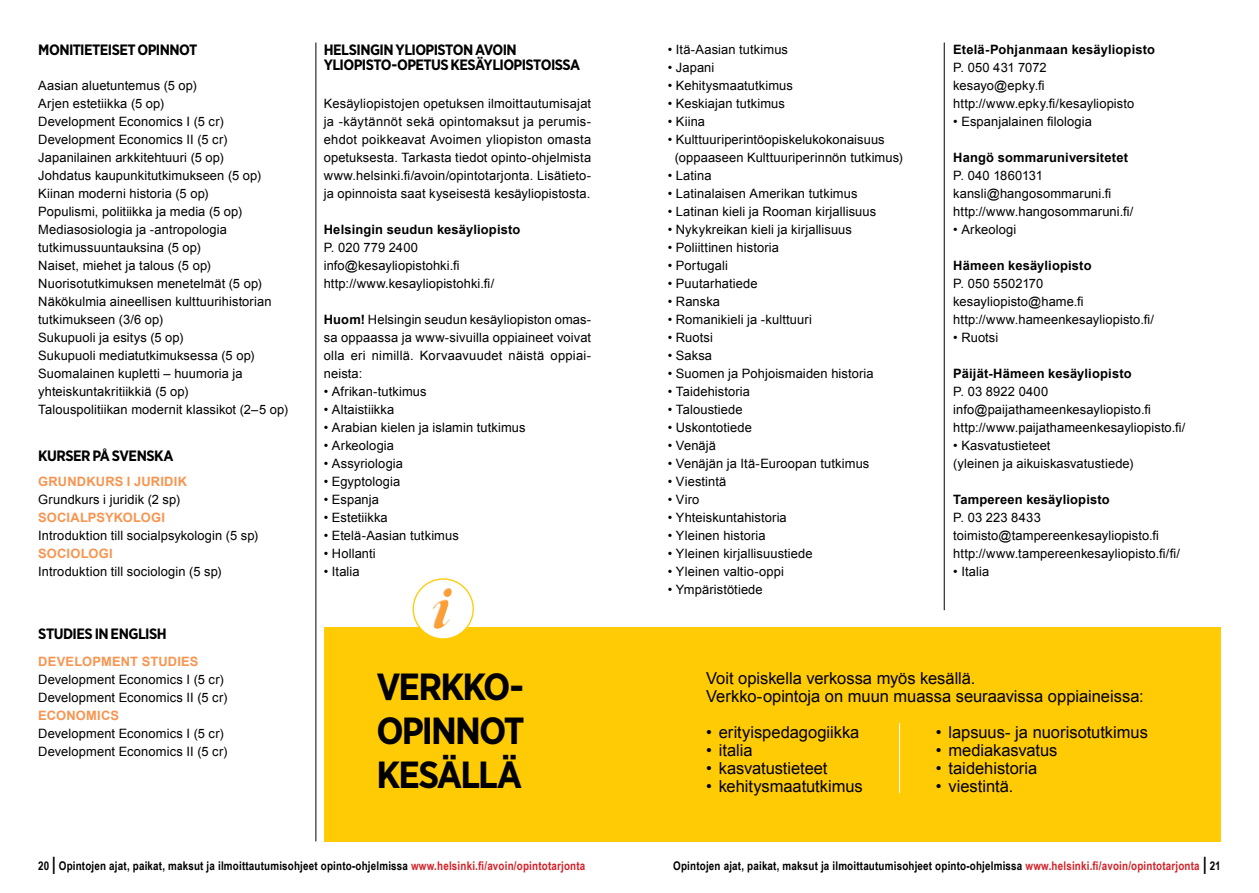
<style>
.page{position:relative;width:1259px;height:893px;background:#fff}
.page>*{position:absolute;margin:0;border:0;box-sizing:border-box;transform-origin:0 0}
.t1{font:700 37.8px/44.1px "Gotham Narrow";letter-spacing:-.05em;color:#000;text-align:justify}
.t2{font:16.5px/18px "Arial";letter-spacing:-.005em;color:#000}
.t3{font:700 15px/15px "Gotham Narrow";letter-spacing:-.04em;color:#000}
.t4{font:12.9px/18px "Arial";letter-spacing:.01em;color:#000}
.t5{font:700 12.9px "Arial";letter-spacing:.015em;color:#000}
.t6{font:700 12.9px "Arial";letter-spacing:.015em;color:#f79550}
.t7{font:700 12px "Arial Narrow";letter-spacing:.015em;color:#000}
.s1{font-weight:700}
.s2{font-size:18px}
.s3{color:#d2232a}
</style>
<div class="page">
<div style="left:324px;top:627px;width:896px;height:215px;background:#ffcb05"></div>
<hr style="left:316px;top:43px;width:1px;height:798px;background:#000">
<hr style="left:944px;top:43px;width:1px;height:567px;background:#000">
<hr style="left:899px;top:723px;width:1px;height:70px;background:#fff">
<div style="left:413px;top:579px;width:60px;height:60px;background:#fff;border-radius:50%"></div>
<div style="left:412px;top:578px;width:62px;height:62px;border:1px solid #ffcb05;border-radius:50%"></div>
<img style="left:433px;top:588px;width:19px;height:41px">
<p class="t3" style="left:38px;top:42px;width:9px">MONITIETEISET</p>
<p class="t3" style="left:138px;top:42px;width:10px">OPINNOT</p>
<p class="t4" style="left:38px;top:77px;width:251px">Aasian aluetuntemus (5 op)<br>Arjen estetiikka (5 op)<br>Development Economics I (5 cr)<br>Development Economics II (5 cr)<br>Japanilainen arkkitehtuuri (5 op)<br>Johdatus kaupunkitutkimukseen (5 op)<br>Kiinan moderni historia (5 op)<br>Populismi, politiikka ja media (5 op)<br>Mediasosiologia ja -antropologia tutkimussuuntauksina (5 op)<br>Naiset, miehet ja talous (5 op)<br>Nuorisotutkimuksen menetelmät (5 op)<br>Näkökulmia aineellisen kulttuurihistorian tutkimukseen (3/6 op)<br>Sukupuoli ja esitys (5 op)<br>Sukupuoli mediatutkimuksessa (5 op)<br>Suomalainen kupletti – huumoria ja yhteiskuntakritiikkiä (5 op)<br>Talouspolitiikan modernit klassikot (2–5 op)</p>
<p class="t3" style="left:38px;top:448px;width:10px">KURSER</p>
<p class="t3" style="left:92px;top:448px;width:46px">PÅ SVENSK</p>
<p class="t3" style="left:163px;top:448px;width:12px">A</p>
<p class="t6" style="left:38px;top:473px;width:150px">GRUNDKURS I JURIDIK</p>
<p class="t4" style="left:38px;top:491px;width:143px">Grundkurs i juridik (2 sp)</p>
<p class="t6" style="left:38px;top:509px;width:128px">SOCIALPSYKOLOGI</p>
<p class="t4" style="left:38px;top:527px;width:221px">Introduktion till socialpsykologin (5 sp)</p>
<p class="t6" style="left:38px;top:545px;width:76px">SOCIOLOGI</p>
<p class="t4" style="left:38px;top:563px;width:185px">Introduktion till sociologin (5 sp)</p>
<p class="t3" style="left:38px;top:626px;width:81px">STUDIES INENGLIS</p>
<p class="t3" style="left:157px;top:626px;width:11px">H</p>
<p class="t6" style="left:38px;top:653px;width:162px">DEVELOPMENT STUDIES</p>
<p class="t4" style="left:38px;top:671px;width:191px">Development Economics I (5 cr)<br>Development Economics II (5 cr)</p>
<p class="t6" style="left:38px;top:707px;width:82px">ECONOMICS</p>
<p class="t4" style="left:38px;top:725px;width:191px">Development Economics I (5 cr)<br>Development Economics II (5 cr)</p>
<p class="t3" style="left:324px;top:42px;width:257px">HELSINGIN YLIOPISTON AVOIN<br>YLIOPISTO-OPETUS KESÄYLIOPISTOISSA</p>
<p class="t4" style="left:324px;top:95px;width:269px;text-align:justify">Kesäyliopistojen opetuksen ilmoittautumisajat ja -käytännöt sekä opintomaksut ja perumis&shy;ehdot poikkeavat Avoimen yliopiston omasta opetuksesta. Tarkasta tiedot opinto-ohjelmista www.helsinki.fi/avoin/opintotarjonta. Lisätieto&shy;ja opinnoista saat kyseisestä kesäyliopistosta.</p>
<p class="t5" style="left:324px;top:221px;width:198px">Helsingin seudun kesäyliopisto</p>
<p class="t4" style="left:324px;top:239px;width:172px">P. 020 779 2400 info@kesayliopistohki.fi http://www.kesayliopistohki.fi/</p>
<p class="t4" style="left:324px;top:311px;width:269px;text-align:justify"><span class="s1">Huom!</span> Helsingin seudun kesäyliopiston omas&shy;sa oppaassa ja www-sivuilla oppiaineet voivat olla eri nimillä. Korvaavuudet näistä oppiai&shy;neista:</p>
<p class="t4" style="left:324px;top:383px;width:104px">• Afrikan-tutkimus</p>
<p class="t4" style="left:324px;top:401px;width:72px">• Altaistiikka</p>
<p class="t4" style="left:324px;top:419px;width:203px">• Arabian kielen ja islamin tutkimus</p>
<p class="t4" style="left:324px;top:437px;width:72px">• Arkeologia</p>
<p class="t4" style="left:324px;top:455px;width:81px">• Assyriologia</p>
<p class="t4" style="left:324px;top:473px;width:78px">• Egyptologia</p>
<p class="t4" style="left:324px;top:491px;width:57px">• Espanja</p>
<p class="t4" style="left:324px;top:509px;width:66px">• Estetiikka</p>
<p class="t4" style="left:324px;top:527px;width:137px">• Etelä-Aasian tutkimus</p>
<p class="t4" style="left:324px;top:545px;width:53px">• Hollanti</p>
<p class="t4" style="left:324px;top:563px;width:37px">• Italia</p>
<h1 class="t1" style="left:376px;top:664px;width:150px">VERKKO-OPINNOT KESÄLLÄ</h1>
<p class="t4" style="left:668px;top:40px;width:122px">• Itä-Aasian tutkimus</p>
<p class="t4" style="left:668px;top:58px;width:48px">• Japani</p>
<p class="t4" style="left:668px;top:76px;width:127px">• Kehitysmaatutkimus</p>
<p class="t4" style="left:668px;top:94px;width:119px">• Keskiajan tutkimus</p>
<p class="t4" style="left:668px;top:112px;width:39px">• Kiina</p>
<p class="t4" style="left:675px;top:130px;width:229px;text-indent:-7px">• Kulttuuriperintöopiskelukokonaisuus (oppaaseen Kulttuuriperinnön tutkimus)</p>
<p class="t4" style="left:668px;top:166px;width:45px">• Latina</p>
<p class="t4" style="left:668px;top:184px;width:191px">• Latinalaisen Amerikan tutkimus</p>
<p class="t4" style="left:668px;top:202px;width:210px">• Latinan kieli ja Rooman kirjallisuus</p>
<p class="t4" style="left:668px;top:220px;width:186px">• Nykykreikan kieli ja kirjallisuus</p>
<p class="t4" style="left:668px;top:238px;width:113px">• Poliittinen historia</p>
<p class="t4" style="left:668px;top:256px;width:62px">• Portugali</p>
<p class="t4" style="left:668px;top:274px;width:91px">• Puutarhatiede</p>
<p class="t4" style="left:668px;top:292px;width:54px">• Ranska</p>
<p class="t4" style="left:668px;top:310px;width:146px">• Romanikieli ja -kulttuuri</p>
<p class="t4" style="left:668px;top:328px;width:47px">• Ruotsi</p>
<p class="t4" style="left:668px;top:346px;width:46px">• Saksa</p>
<p class="t4" style="left:668px;top:364px;width:207px">• Suomen ja Pohjoismaiden historia</p>
<p class="t4" style="left:668px;top:382px;width:84px">• Taidehistoria</p>
<p class="t4" style="left:668px;top:400px;width:76px">• Taloustiede</p>
<p class="t4" style="left:668px;top:418px;width:86px">• Uskontotiede</p>
<p class="t4" style="left:668px;top:436px;width:50px">• Venäjä</p>
<p class="t4" style="left:668px;top:454px;width:203px">• Venäjän ja Itä-Euroopan tutkimus</p>
<p class="t4" style="left:668px;top:472px;width:60px">• Viestintä</p>
<p class="t4" style="left:668px;top:490px;width:33px">• Viro</p>
<p class="t4" style="left:668px;top:508px;width:120px">• Yhteiskuntahistoria</p>
<p class="t4" style="left:668px;top:526px;width:99px">• Yleinen historia</p>
<p class="t4" style="left:668px;top:544px;width:146px">• Yleinen kirjallisuustiede</p>
<p class="t4" style="left:668px;top:562px;width:118px">• Yleinen valtio-oppi</p>
<p class="t4" style="left:668px;top:580px;width:96px">• Ympäristötiede</p>
<p class="t5" style="left:953px;top:41px;width:203px">Etelä-Pohjanmaan kesäyliopisto</p>
<p class="t4" style="left:953px;top:59px;width:182px">P. 050 431 7072 kesayo@epky.fi http://www.epky.fi/kesayliopisto</p>
<p class="t4" style="left:953px;top:113px;width:140px">• Espanjalainen filologia</p>
<p class="t5" style="left:953px;top:149px;width:176px">Hangö sommaruniversitetet</p>
<p class="t4" style="left:953px;top:166px;width:182px">P. 040 1860131 kansli@hangosommaruni.fi http://www.hangosommaruni.fi/</p>
<p class="t4" style="left:953px;top:220px;width:65px">• Arkeologi</p>
<p class="t5" style="left:953px;top:257px;width:140px">Hämeen kesäyliopisto</p>
<p class="t4" style="left:953px;top:274px;width:202px">P. 050 5502170 kesayliopisto@hame.fi http://www.hameenkesayliopisto.fi/</p>
<p class="t4" style="left:953px;top:328px;width:47px">• Ruotsi</p>
<p class="t5" style="left:953px;top:365px;width:180px">Päijät-Hämeen kesäyliopisto</p>
<p class="t4" style="left:953px;top:382px;width:234px">P. 03 8922 0400 info@paijathameenkesayliopisto.fi http://www.paijathameenkesayliopisto.fi/</p>
<p class="t4" style="left:953px;top:436px;width:182px">• Kasvatustieteet<br>(yleinen ja aikuiskasvatustiede)</p>
<p class="t5" style="left:953px;top:491px;width:158px">Tampereen kesäyliopisto</p>
<p class="t4" style="left:953px;top:508px;width:228px">P. 03 223 8433 toimisto@tampereenkesayliopisto.fi http://www.tampereenkesayliopisto.fi/fi/</p>
<p class="t4" style="left:953px;top:562px;width:37px">• Italia</p>
<p class="t2" style="left:706px;top:669px;width:439px">Voit opiskella verkossa myös kesällä.<br>Verkko-opintoja on muun muassa seuraavissa oppiaineissa:</p>
<p class="t2" style="left:706px;top:723px;width:155px">• erityispedagogiikka</p>
<p class="t2" style="left:706px;top:741px;width:48px">• italia</p>
<p class="t2" style="left:706px;top:759px;width:123px">• kasvatustieteet</p>
<p class="t2" style="left:706px;top:777px;width:158px">• kehitysmaatutkimus</p>
<p class="t2" style="left:935px;top:723px;width:214px">• lapsuus- ja nuorisotutkimus</p>
<p class="t2" style="left:935px;top:741px;width:123px">• mediakasvatus</p>
<p class="t2" style="left:935px;top:759px;width:103px">• taidehistoria</p>
<p class="t2" style="left:935px;top:777px;width:79px">• viestintä.</p>
<p class="t7" style="left:38px;top:857px;width:548px">20 <span class="s2">|</span> Opintojen ajat, paikat, maksut ja ilmoittautumisohjeet opinto-ohjelmissa <span class="s3">www.helsinki.fi/avoin/opintotarjonta</span></p>
<p class="t7" style="left:673px;top:857px;width:549px">Opintojen ajat, paikat, maksut ja ilmoittautumisohjeet opinto-ohjelmissa <span class="s3">www.helsinki.fi/avoin/opintotarjonta</span> <span class="s2">|</span> 21</p>
</div>
